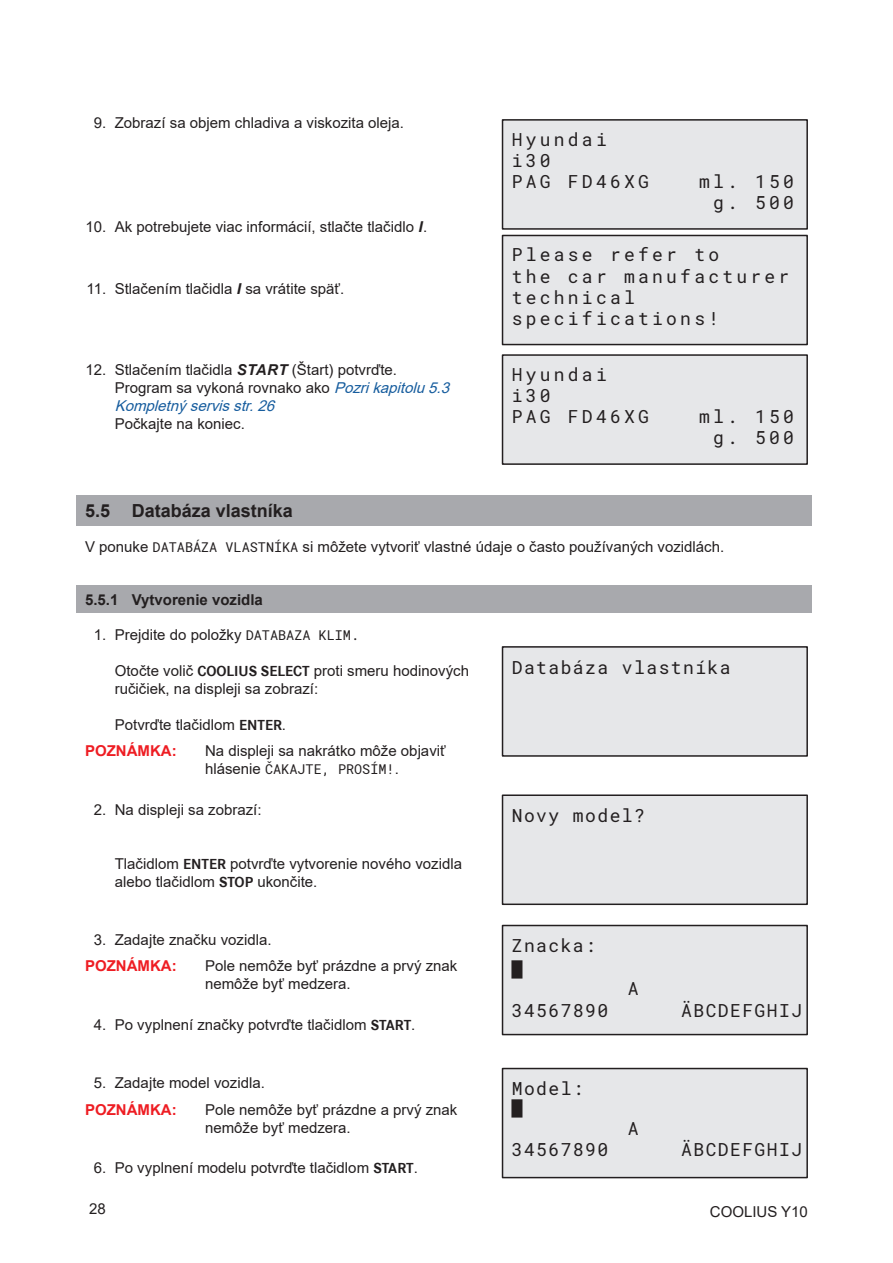
<style>
.page{position:relative;width:893px;height:1263px;background:#fff}
.page>*{position:absolute;margin:0;border:0;box-sizing:border-box;transform-origin:0 0}
.t1{font:18px/21px "Roboto Mono";letter-spacing:.18em;color:#231f20}
.t2{font:18px "Roboto Mono";letter-spacing:.08em;color:#231f20}
.t3{font:700 18px "Arial";color:#231f20}
.t4{font:15px/18px "Arial";color:#231f20}
.t5{font:700 15px "Arial";color:#231f20}
.t6{font:700 15px "Arial";color:#ee1d23}
.t7{font:13.5px "Roboto Mono";color:#231f20}
.s1{font-weight:700;font-style:italic}
.s2{font-style:italic;color:#175d9e}
.s3{font-family:"Roboto Mono";font-size:13.5px}
.s4{font-family:"Corporate S";font-weight:700}
.s5{font-weight:700;color:#ee1d23}
.s6{font-family:"Arial";font-size:15px}
</style>
<div class="page">
<div style="left:77px;top:495px;width:735px;height:30px;background:#a8a9ad"></div>
<div style="left:77px;top:585px;width:735px;height:28px;background:#a8a9ad"></div>
<div style="left:502px;top:120px;width:305px;height:109px;background:#e6e7e9"></div>
<div style="left:502px;top:119px;width:306px;height:111px;border:2px solid #231f20"></div>
<div style="left:502px;top:235px;width:305px;height:110px;background:#e6e7e9"></div>
<div style="left:502px;top:235px;width:306px;height:110px;border:2px solid #231f20"></div>
<div style="left:502px;top:355px;width:305px;height:109px;background:#e6e7e9"></div>
<div style="left:502px;top:354px;width:306px;height:111px;border:2px solid #231f20"></div>
<div style="left:502px;top:647px;width:305px;height:109px;background:#e6e7e9"></div>
<div style="left:502px;top:646px;width:306px;height:111px;border:2px solid #231f20"></div>
<div style="left:502px;top:795px;width:305px;height:109px;background:#e6e7e9"></div>
<div style="left:502px;top:794px;width:306px;height:111px;border:2px solid #231f20"></div>
<div style="left:502px;top:925px;width:305px;height:109px;background:#e6e7e9"></div>
<div style="left:502px;top:925px;width:306px;height:110px;border:2px solid #231f20"></div>
<div style="left:502px;top:1068px;width:305px;height:109px;background:#e6e7e9"></div>
<div style="left:502px;top:1068px;width:306px;height:110px;border:2px solid #231f20"></div>
<p class="t4" style="left:94px;top:113px;width:312px">9. Zobrazí sa objem chladiva a viskozita oleja.</p>
<p class="t4" style="left:85px;top:217px;width:343px">10. Ak potrebujete viac informácií, stlačte tlačidlo <span class="s1">I</span>.</p>
<p class="t4" style="left:87px;top:280px;width:259px">11. Stlačením tlačidla <span class="s1">I</span> sa vrátite späť.</p>
<p class="t4" style="left:115px;top:360px;width:341px;text-indent:-29px">12. Stlačením tlačidla <span class="s1">START</span> (Štart) potvrďte.<br>Program sa vykoná rovnako ako <span class="s2">Pozrikapitolu5.3<br>Kompletnýservisstr.26</span></p>
<p class="t4" style="left:115px;top:414px;width:132px">Počkajte na koniec.</p>
<p class="t1" style="left:512px;top:128px;width:139px">Hyundai i30<br>PAG FD46XG</p>
<p class="t1" style="left:699px;top:170px;width:97px;text-align:right">ml. 150 g. 500</p>
<p class="t1" style="left:512px;top:244px;width:279px">Please refer to<br>the car manufacturer technical specifications!</p>
<p class="t1" style="left:512px;top:363px;width:139px">Hyundai i30<br>PAG FD46XG</p>
<p class="t1" style="left:699px;top:405px;width:97px;text-align:right">ml. 150 g. 500</p>
<p class="t3" style="left:85px;top:498px;width:209px">5.5 Databáza vlastníka</p>
<p class="t4" style="left:85px;top:537px;width:641px">V ponuke <span class="s3">DATABÁZA VLASTNÍKA</span> si môžete vytvoriť vlastné údaje o často používaných vozidlách.</p>
<p class="t5" style="left:85px;top:589px;width:179px">5.5.1 Vytvorenie vozidla</p>
<p class="t4" style="left:94px;top:626px;width:267px">1. Prejdite do položky <span class="s3">DATABAZA KLIM.</span></p>
<p class="t4" style="left:115px;top:662px;width:356px">Otočte volič <span class="s4">COOLIUS SELECT</span> proti smeru hodinových ručičiek, na displeji sa zobrazí:</p>
<p class="t4" style="left:85px;top:711px;width:203px;line-height:26.5px;text-indent:30px">Potvrďte tlačidlom <span class="s4">ENTER</span>.<br><span class="s5">POZNÁMKA:</span></p>
<p class="t2" style="left:512px;top:654px;width:220px">Databáza vlastníka</p>
<p class="t4" style="left:205px;top:742px;width:242px">Na displeji sa nakrátko môže objaviť</p>
<p class="t7" style="left:205px;top:760px;width:195px"><span class="s6">hlásenie</span> ČAKAJTE, PROSÍM!<span class="s6">.</span></p>
<p class="t4" style="left:94px;top:800px;width:169px">2. Na displeji sa zobrazí:</p>
<p class="t4" style="left:115px;top:854px;width:349px">Tlačidlom <span class="s4">ENTER</span> potvrďte vytvorenie nového vozidla alebo tlačidlom <span class="s4">STOP</span> ukončite.</p>
<p class="t2" style="left:512px;top:803px;width:135px">Novy model?</p>
<p class="t4" style="left:94px;top:930px;width:179px">3. Zadajte značku vozidla.</p>
<p class="t6" style="left:85px;top:956px;width:93px">POZNÁMKA:</p>
<p class="t4" style="left:205px;top:957px;width:254px">Pole nemôže byť prázdne a prvý znak nemôže byť medzera.</p>
<p class="t4" style="left:94px;top:1015px;width:323px">4. Po vyplnení značky potvrďte tlačidlom <span class="s4">START</span>.</p>
<p class="t4" style="left:94px;top:1073px;width:173px">5. Zadajte model vozidla.</p>
<p class="t6" style="left:85px;top:1099px;width:93px">POZNÁMKA:</p>
<p class="t4" style="left:205px;top:1100px;width:254px">Pole nemôže byť prázdne a prvý znak nemôže byť medzera.</p>
<p class="t4" style="left:94px;top:1158px;width:326px">6. Po vyplnení modelu potvrďte tlačidlom <span class="s4">START</span>.</p>
<p class="t1" style="left:512px;top:934px;width:86px">Znacka:</p>
<p class="t4" style="left:512px;top:959px;width:12px">█</p>
<p class="t1" style="left:628px;top:978px;width:12px">A</p>
<p class="t2" style="left:512px;top:998px;width:98px">34567890</p>
<p class="t2" style="left:681px;top:998px;width:122px">ÄBCDEFGHIJ</p>
<p class="t1" style="left:512px;top:1077px;width:73px">Model:</p>
<p class="t4" style="left:512px;top:1099px;width:12px">█</p>
<p class="t1" style="left:628px;top:1117px;width:12px">A</p>
<p class="t2" style="left:512px;top:1137px;width:98px">34567890</p>
<p class="t2" style="left:681px;top:1137px;width:122px">ÄBCDEFGHIJ</p>
<p class="t4" style="left:89px;top:1200px;width:18px">28</p>
<p class="t4" style="left:710px;top:1202px;width:100px">COOLIUS Y10</p>
</div>
